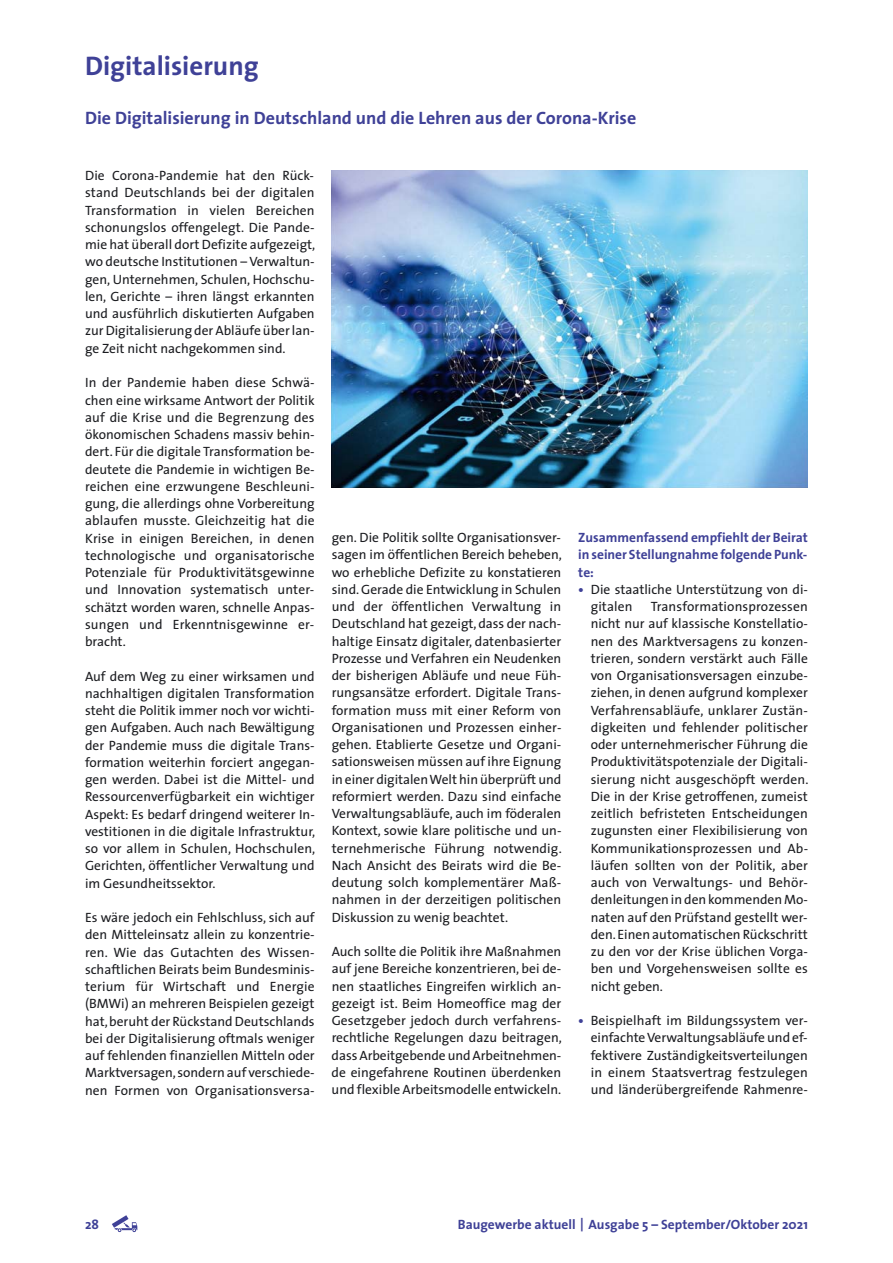
<style>
.page{position:relative;width:893px;height:1263px;background:#fff}
.page>*{position:absolute;margin:0;border:0;box-sizing:border-box;transform-origin:0 0}
.t1{font:700 27px "The Sans";color:#3f4197}
.t2{font:700 18px "The Sans";color:#3f4197}
.t3{font:13.5px/17.2px "The Sans";color:#1b1c20;text-align:justify}
.t4{font:700 13.5px/17.2px "The Sans";color:#3f4197;text-align:justify}
.s1{font-weight:700;color:#3f4197}
</style>
<div class="page">
<svg style="left:112px;top:1215px;width:25px;height:17px"></svg>
<img style="left:332px;top:170px;width:476px;height:318px">
<h1 class="t1" style="left:85px;top:55px;width:175px">Digitalisierung</h1>
<h2 class="t2" style="left:85px;top:111px;width:553px">Die Digitalisierung in Deutschland und die Lehren aus der Corona-Krise</h2>
<p class="t3" style="left:85px;top:168px;width:232px">Die Corona-Pandemie hat den Rück&shy;stand Deutschlands bei der digitalen Transformation in vielen Bereichen schonungslos offengelegt. Die Pande&shy;mie hat überall dort Defizite aufgezeigt, wo deutsche Institutionen – Verwaltun&shy;gen, Unternehmen, Schulen, Hochschu&shy;len, Gerichte – ihren längst erkannten und ausführlich diskutierten Aufgaben zur Digitalisierung der Abläufe über lan&shy;ge Zeit nicht nachgekommen sind.</p>
<p class="t3" style="left:85px;top:375px;width:231px">In der Pandemie haben diese Schwä&shy;chen eine wirksame Antwort der Politik auf die Krise und die Begrenzung des ökonomischen Schadens massiv behin&shy;dert. Für die digitale Transformation be&shy;deutete die Pandemie in wichtigen Be&shy;reichen eine erzwungene Beschleuni&shy;gung, die allerdings ohne Vorbereitung ablaufen musste. Gleichzeitig hat die Krise in einigen Bereichen, in denen technologische und organisatorische Potenziale für Produktivitätsgewinne und Innovation systematisch unter&shy;schätzt worden waren, schnelle Anpas&shy;sungen und Erkenntnisgewinne er&shy;bracht.</p>
<p class="t3" style="left:85px;top:668px;width:232px">Auf dem Weg zu einer wirksamen und nachhaltigen digitalen Transformation steht die Politik immer noch vor wichti&shy;gen Aufgaben. Auch nach Bewältigung der Pandemie muss die digitale Trans&shy;formation weiterhin forciert angegan&shy;gen werden. Dabei ist die Mittel- und Ressourcenverfügbarkeit ein wichtiger Aspekt: Es bedarf dringend weiterer In&shy;vestitionen in die digitale Infrastruktur, so vor allem in Schulen, Hochschulen, Gerichten, öffentlicher Verwaltung und im Gesundheitssektor.</p>
<p class="t3" style="left:85px;top:910px;width:231px">Es wäre jedoch ein Fehlschluss, sich auf den Mitteleinsatz allein zu konzentrie&shy;ren. Wie das Gutachten des Wissen&shy;schaftlichen Beirats beim Bundesminis&shy;terium für Wirtschaft und Energie (BMWi) an mehreren Beispielen gezeigt hat, beruht der Rückstand Deutschlands bei der Digitalisierung oftmals weniger auf fehlenden finanziellen Mitteln oder Marktversagen, sondern auf verschiede&shy;nen Formen von Organisationsversa-</p>
<p class="t3" style="left:332px;top:530px;width:232px">gen. Die Politik sollte Organisationsver&shy;sagen im öffentlichen Bereich beheben, wo erhebliche Defizite zu konstatieren sind. Gerade die Entwicklung in Schulen und der öffentlichen Verwaltung in Deutschland hat gezeigt, dass der nach&shy;haltige Einsatz digitaler, datenbasierter Prozesse und Verfahren ein Neudenken der bisherigen Abläufe und neue Füh&shy;rungsansätze erfordert. Digitale Trans&shy;formation muss mit einer Reform von Organisationen und Prozessen einher&shy;gehen. Etablierte Gesetze und Organi&shy;sationsweisen müssen auf ihre Eignung in einer digitalen Welt hin überprüft und reformiert werden. Dazu sind einfache Verwaltungsabläufe, auch im föderalen Kontext, sowie klare politische und un&shy;ternehmerische Führung notwendig.<br>Nach Ansicht des Beirats wird die Be&shy;deutung solch komplementärer Maß&shy;nahmen in der derzeitigen politischen Diskussion zu wenig beachtet.</p>
<p class="t3" style="left:332px;top:944px;width:232px">Auch sollte die Politik ihre Maßnahmen auf jene Bereiche konzentrieren, bei de&shy;nen staatliches Eingreifen wirklich an&shy;gezeigt ist. Beim Homeoffice mag der Gesetzgeber jedoch durch verfahrens&shy;rechtliche Regelungen dazu beitragen, dass Arbeitgebende und Arbeitnehmen&shy;de eingefahrene Routinen überdenken und flexible Arbeitsmodelle entwickeln.</p>
<p class="t4" style="left:578px;top:530px;width:231px">Zusammenfassend empfiehlt der Beirat in seiner Stellungnahme folgende Punk&shy;te:</p>
<p class="t3" style="left:591px;top:582px;width:219px;text-indent:-12px"><span class="s1">•</span> Die staatliche Unterstützung von di&shy;gitalen</p>
<p class="t3" style="left:591px;top:599px;width:219px;text-indent:60px">Transformationsprozessen nicht nur auf klassische Konstellatio&shy;nen des Marktversagens zu konzen&shy;trieren, sondern verstärkt auch Fälle von Organisationsversagen einzube&shy;ziehen, in denen aufgrund komplexer Verfahrensabläufe, unklarer Zustän&shy;digkeiten und fehlender politischer oder unternehmerischer Führung die Produktivitätspotenziale der Digitali&shy;sierung nicht ausgeschöpft werden.<br>Die in der Krise getroffenen, zumeist zeitlich befristeten Entscheidungen zugunsten einer Flexibilisierung von Kommunikationsprozessen und Ab&shy;läufen sollten von der Politik, aber auch von Verwaltungs- und Behör&shy;denleitungen in den kommenden Mo&shy;naten auf den Prüfstand gestellt wer&shy;den. Einen automatischen Rückschritt zu den vor der Krise üblichen Vorga&shy;ben und Vorgehensweisen sollte es nicht geben.</p>
<p class="t3" style="left:591px;top:1013px;width:219px;text-indent:-12px"><span class="s1">•</span> Beispielhaft im Bildungssystem ver&shy;einfachte Verwaltungsabläufe und ef&shy;fektivere Zuständigkeitsverteilungen in einem Staatsvertrag festzulegen und länderübergreifende Rahmenre-</p>
<p class="t4" style="left:85px;top:1217px;width:16px">28</p>
<p class="t4" style="left:458px;top:1217px;width:351px">Baugewerbe aktuell | Ausgabe 5 – September/Oktober 2021</p>
</div>
